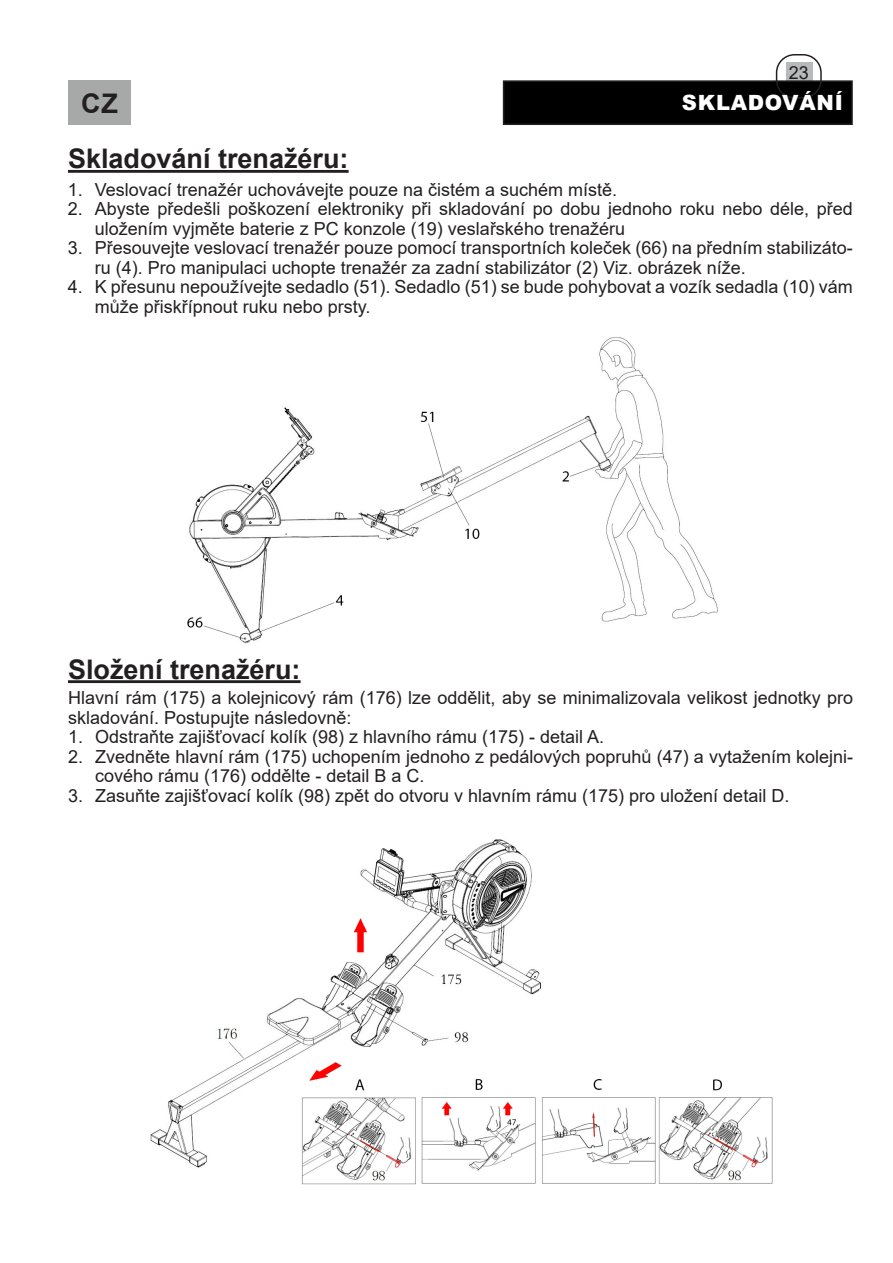
<style>
.page{position:relative;width:893px;height:1263px;background:#fff}
.page>*{position:absolute;margin:0;border:0;box-sizing:border-box;transform-origin:0 0}
.Nadpisy{font:700 27px "Arial";color:#231f20}
.Title_2_-_List{font:900 21px "Arial";letter-spacing:.035em;color:#fff}
.Text{font:18px/19.5px "Arial";color:#231f20}
</style>
<div class="page">
<div style="left:786px;top:62px;width:26px;height:21px;background:#b7baba"></div>
<div style="left:504px;top:81px;width:348px;height:43px;background:#000"></div>
<div style="left:503px;top:80px;width:350px;height:45px;border:2px solid #231f20"></div>
<div style="left:776px;top:54px;width:46px;height:45px;border:2px solid #231f20;border-radius:18px"></div>
<div style="left:68px;top:80px;width:63px;height:45px;background:#a7a9a9"></div>
<hr style="left:68px;top:170px;width:281px;height:3px;background:#231f20">
<img style="left:187px;top:337px;width:531px;height:307px">
<hr style="left:68px;top:680px;width:233px;height:3px;background:#231f20">
<img style="left:150px;top:839px;width:623px;height:346px">
<p class="Text" style="left:789px;top:62px;width:22px">23</p>
<p class="Nadpisy" style="left:81px;top:84px;width:38px">CZ</p>
<p class="Title_2_-_List" style="left:682px;top:87px;width:162px">SKLADOVÁNÍ</p>
<p class="Nadpisy" style="left:68px;top:140px;width:282px">Skladování trenažéru:</p>
<p class="Text" style="left:68px;top:180px;width:551px">1. Veslovací trenažér uchovávejte pouze na čistém a suchém místě.</p>
<p class="Text" style="left:95px;top:199px;width:759px;text-indent:-27px">2. Abyste předešli poškození elektroniky při skladování po dobu jednoho roku nebo déle, před uložením vyjměte baterie z PC konzole (19) veslařského trenažéru</p>
<p class="Text" style="left:95px;top:238px;width:759px;text-indent:-27px">3. Přesouvejte veslovací trenažér pouze pomocí transportních koleček (66) na předním stabilizáto&shy;ru (4). Pro manipulaci uchopte trenažér za zadní stabilizátor (2) Viz. obrázek níže.</p>
<p class="Text" style="left:95px;top:277px;width:759px;text-indent:-27px">4. K přesunu nepoužívejte sedadlo (51). Sedadlo (51) se bude pohybovat a vozík sedadla (10) vám může přiskřípnout ruku nebo prsty.</p>
<p class="Nadpisy" style="left:68px;top:650px;width:234px">Složení trenažéru:</p>
<p class="Text" style="left:68px;top:688px;width:786px">Hlavní rám (175) a kolejnicový rám (176) lze oddělit, aby se minimalizovala velikost jednotky pro skladování. Postupujte následovně:</p>
<p class="Text" style="left:68px;top:727px;width:537px">1. Odstraňte zajišťovací kolík (98) z hlavního rámu (175) - detail A.</p>
<p class="Text" style="left:95px;top:746px;width:759px;text-indent:-27px">2. Zvedněte hlavní rám (175) uchopením jednoho z pedálových popruhů (47) a vytažením kolejni&shy;cového rámu (176) oddělte - detail B a C.</p>
<p class="Text" style="left:68px;top:785px;width:723px">3. Zasuňte zajišťovací kolík (98) zpět do otvoru v hlavním rámu (175) pro uložení detail D.</p>
</div>
